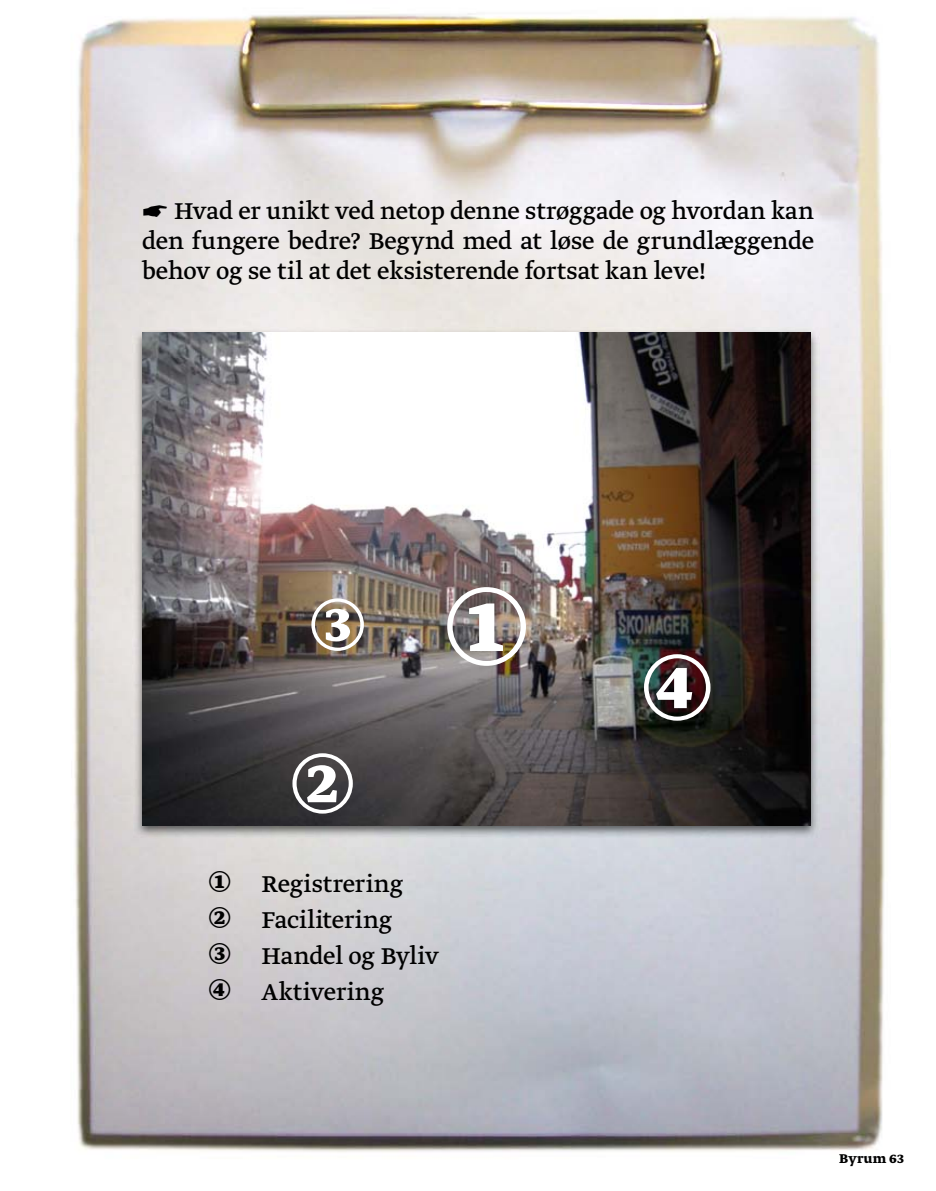
<style>
.page{position:relative;width:936px;height:1191px;background:#fff}
.page>*{position:absolute;margin:0;border:0;box-sizing:border-box;transform-origin:0 0}
.t1{font:135px "Greta Text";color:#fff}
.t2{font:114px "Greta Text";color:#fff}
.t3{font:103.5px "Greta Text";color:#fff}
.t4{font:90px "Greta Text";color:#fff}
.t5{font:27px/36px "Greta Text";letter-spacing:-.01em;color:#000;text-align:justify}
.t6{font:700 15px "Greta Text";letter-spacing:.01em;color:#000}
.s1{font-size:36px}
</style>
<div class="page">
<img style="left:73px;top:13px;width:813px;height:1139px">
<img style="left:132px;top:327px;width:687px;height:511px">
<img style="left:142px;top:332px;width:668px;height:493px">
<p class="t5" style="left:142px;top:197px;width:673px;line-height:29.7px">☛ Hvad er unikt ved netop denne strøggade og hvordan kan den fungere bedre? Begynd med at løse de grundlæggende behov og se til at det eksisterende fortsat kan leve!</p>
<h3 class="t4" style="left:307px;top:585px;width:63px">③</h3>
<h1 class="t1" style="left:440px;top:567px;width:94px">①</h1>
<h3 class="t3" style="left:287px;top:738px;width:72px">②</h3>
<p class="t5" style="left:207px;top:866px;width:233px;text-align:left"><span class="s1">①</span> Registrering<br><span class="s1">②</span> Facilitering<br><span class="s1">③</span> Handel og Byliv<br><span class="s1">④</span> Aktivering</p>
<h2 class="t2" style="left:638px;top:637px;width:80px">④</h2>
<p class="t6" style="left:839px;top:1152px;width:66px">Byrum 63</p>
</div>
